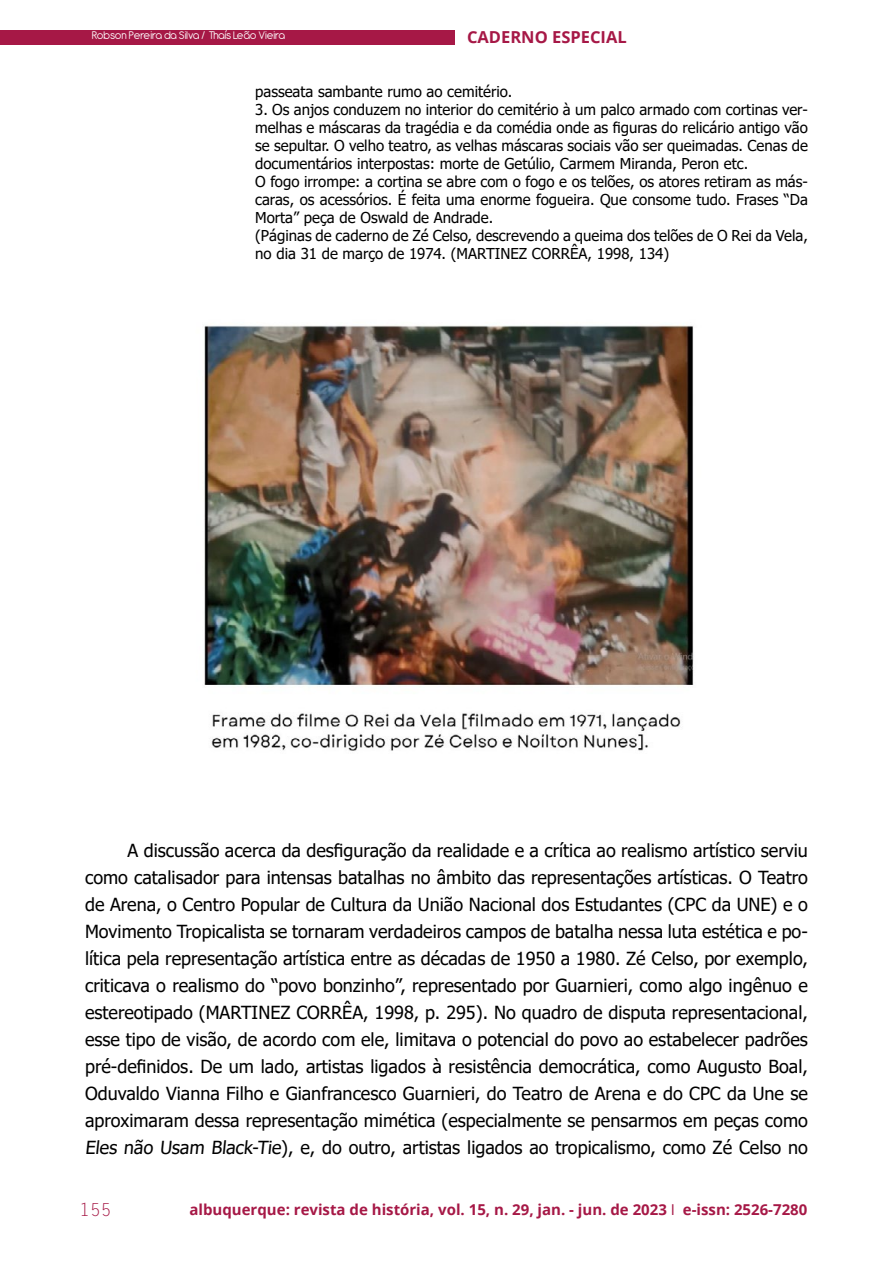
<style>
.page{position:relative;width:893px;height:1263px;background:#fff}
.page>*{position:absolute;margin:0;border:0;box-sizing:border-box;transform-origin:0 0}
.t1{font:18px/27px "Tahoma";color:#000;text-align:justify}
.t2{font:18px "Letter Gothic Std";color:#a61846}
.t3{font:700 16.5px "Open Sans";color:#a61846}
.t4{font:15px/18px "Tahoma";color:#000}
.t5{font:700 15px "Open Sans";color:#a61846}
.t6{font:12px "Antipasto";letter-spacing:-.03em;color:#fff}
.s1{font-weight:400}
</style>
<div class="page">
<div style="left:0;top:30px;width:455px;height:15px;background:#a61846"></div>
<img style="left:204px;top:325px;width:490px;height:426px">
<p class="t6" style="left:92px;top:26px;width:195px">Robson Pereira da Silva / Thaís Leão Vieira</p>
<p class="t3" style="left:467px;top:25px;width:161px">CADERNO ESPECIAL</p>
<p class="t4" style="left:255px;top:83px;width:259px">passeata sambante rumo ao cemitério.</p>
<p class="t4" style="left:255px;top:101px;width:554px">3. Os anjos conduzem no interior do cemitério à um palco armado com cortinas ver&shy;melhas e máscaras da tragédia e da comédia onde as figuras do relicário antigo vão se sepultar. O velho teatro, as velhas máscaras sociais vão ser queimadas. Cenas de documentários interpostas: morte de Getúlio, Carmem Miranda, Peron etc.<br>O fogo irrompe: a cortina se abre com o fogo e os telões, os atores retiram as más&shy;caras, os acessórios. É feita uma enorme fogueira. Que consome tudo. Frases “Da Morta” peça de Oswald de Andrade.<br>(Páginas de caderno de Zé Celso, descrevendo a queima dos telões de O Rei da Vela, no dia 31 de março de 1974. (MARTINEZ CORRÊA, 1998, 134)</p>
<p class="t1" style="left:85px;top:838px;width:724px;text-indent:43px">A discussão acerca da desfiguração da realidade e a crítica ao realismo artístico serviu como catalisador para intensas batalhas no âmbito das representações artísticas. O Teatro de Arena, o Centro Popular de Cultura da União Nacional dos Estudantes (CPC da UNE) e o Movimento Tropicalista se tornaram verdadeiros campos de batalha nessa luta estética e po&shy;lítica pela representação artística entre as décadas de 1950 a 1980. Zé Celso, por exemplo, criticava o realismo do “povo bonzinho”, representado por Guarnieri, como algo ingênuo e estereotipado (MARTINEZ CORRÊA, 1998, p. 295). No quadro de disputa representacional, esse tipo de visão, de acordo com ele, limitava o potencial do povo ao estabelecer padrões pré-definidos. De um lado, artistas ligados à resistência democrática, como Augusto Boal, Oduvaldo Vianna Filho e Gianfrancesco Guarnieri, do Teatro de Arena e do CPC da Une se aproximaram dessa representação mimética (especialmente se pensarmos em peças como Eles não Usam Black-Tie), e, do outro, artistas ligados ao tropicalismo, como Zé Celso no</p>
<p class="t2" style="left:79px;top:1200px;width:34px">155</p>
<p class="t5" style="left:189px;top:1198px;width:619px">albuquerque: revista de história, vol. 15, n. 29, jan. - jun. de 2023 <span class="s1">I</span> e-issn: 2526-7280</p>
</div>
